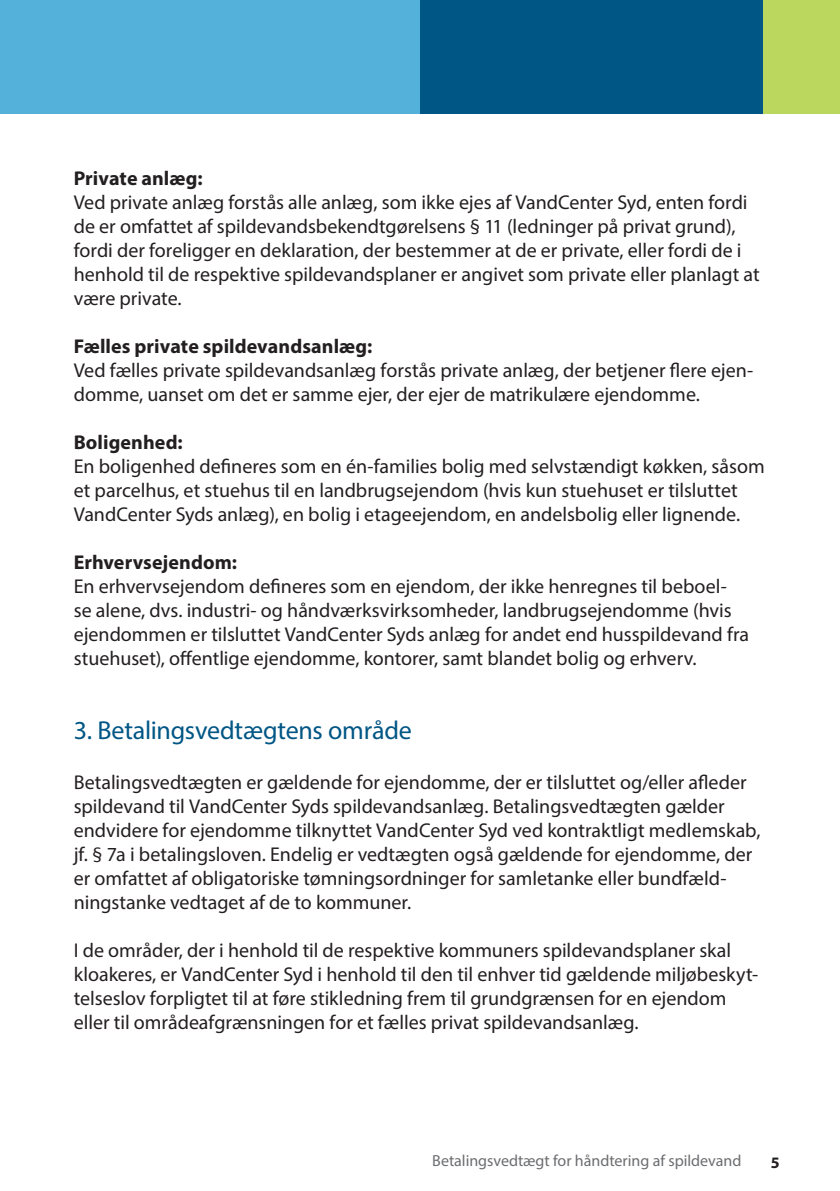
<style>
.page{position:relative;width:840px;height:1191px;background:#fff}
.page>*{position:absolute;margin:0;border:0;box-sizing:border-box;transform-origin:0 0}
.VCS_afsnit_underoverskr{font:26px "Myriad Pro";letter-spacing:-.01em;color:#005685}
.VCS_brød{font:20px/24px "Myriad Pro";color:#231f20}
.VCS_brød-2{font:700 20px "Myriad Pro";letter-spacing:.005em;color:#231f20}
.t1{font:16px "Myriad Pro";color:#6c6d70}
.t2{font:700 16px "Myriad Pro";color:#231f20}
</style>
<div class="page">
<div style="left:0;top:0;width:839px;height:113px;background:#54b2da"></div>
<div style="left:762px;top:0;width:77px;height:113px;background:#bbd75e"></div>
<div style="left:420px;top:0;width:342px;height:113px;background:#005685"></div>
<p class="VCS_brød-2" style="left:74px;top:165px;width:130px">Private anlæg:</p>
<p class="VCS_brød" style="left:74px;top:190px;width:687px">Ved private anlæg forstås alle anlæg, som ikke ejes af VandCenter Syd, enten fordi de er omfattet af spildevandsbekendtgørelsens § 11 (ledninger på privat grund), fordi der foreligger en deklaration, der bestemmer at de er private, eller fordi de i henhold til de respektive spildevandsplaner er angivet som private eller planlagt at være private.</p>
<p class="VCS_brød-2" style="left:74px;top:333px;width:300px">Fælles private spildevandsanlæg:</p>
<p class="VCS_brød" style="left:74px;top:358px;width:680px">Ved fælles private spildevandsanlæg forstås private anlæg, der betjener flere ejen&shy;domme, uanset om det er samme ejer, der ejer de matrikulære ejendomme.</p>
<p class="VCS_brød-2" style="left:74px;top:429px;width:110px">Boligenhed:</p>
<p class="VCS_brød" style="left:74px;top:454px;width:692px">En boligenhed defineres som en én-families bolig med selvstændigt køkken, såsom et parcelhus, et stuehus til en landbrugsejendom (hvis kun stuehuset er tilsluttet<br>VandCenter Syds anlæg), en bolig i etageejendom, en andelsbolig eller lignende.</p>
<p class="VCS_brød-2" style="left:74px;top:549px;width:165px">Erhvervsejendom:</p>
<p class="VCS_brød" style="left:74px;top:574px;width:676px">En erhvervsejendom defineres som en ejendom, der ikke henregnes til beboel&shy;se alene, dvs. industri- og håndværksvirksomheder, landbrugsejendomme (hvis ejendommen er tilsluttet VandCenter Syds anlæg for andet end husspildevand fra stuehuset), offentlige ejendomme, kontorer, samt blandet bolig og erhverv.</p>
<p class="VCS_afsnit_underoverskr" style="left:74px;top:714px;width:339px">3. Betalingsvedtægtens område</p>
<p class="VCS_brød" style="left:74px;top:770px;width:687px">Betalingsvedtægten er gældende for ejendomme, der er tilsluttet og/eller afleder spildevand til VandCenter Syds spildevandsanlæg. Betalingsvedtægten gælder endvidere for ejendomme tilknyttet VandCenter Syd ved kontraktligt medlemskab, jf. § 7a i betalingsloven. Endelig er vedtægten også gældende for ejendomme, der er omfattet af obligatoriske tømningsordninger for samletanke eller bundfæld&shy;ningstanke vedtaget af de to kommuner.</p>
<p class="VCS_brød" style="left:74px;top:938px;width:685px">I de områder, der i henhold til de respektive kommuners spildevandsplaner skal kloakeres, er VandCenter Syd i henhold til den til enhver tid gældende miljøbeskyt&shy;telseslov forpligtet til at føre stikledning frem til grundgrænsen for en ejendom eller til områdeafgrænsningen for et fælles privat spildevandsanlæg.</p>
<p class="t1" style="left:432px;top:1150px;width:310px">Betalingsvedtægt for håndtering af spildevand</p>
<p class="t2" style="left:770px;top:1151px;width:10px">5</p>
</div>
